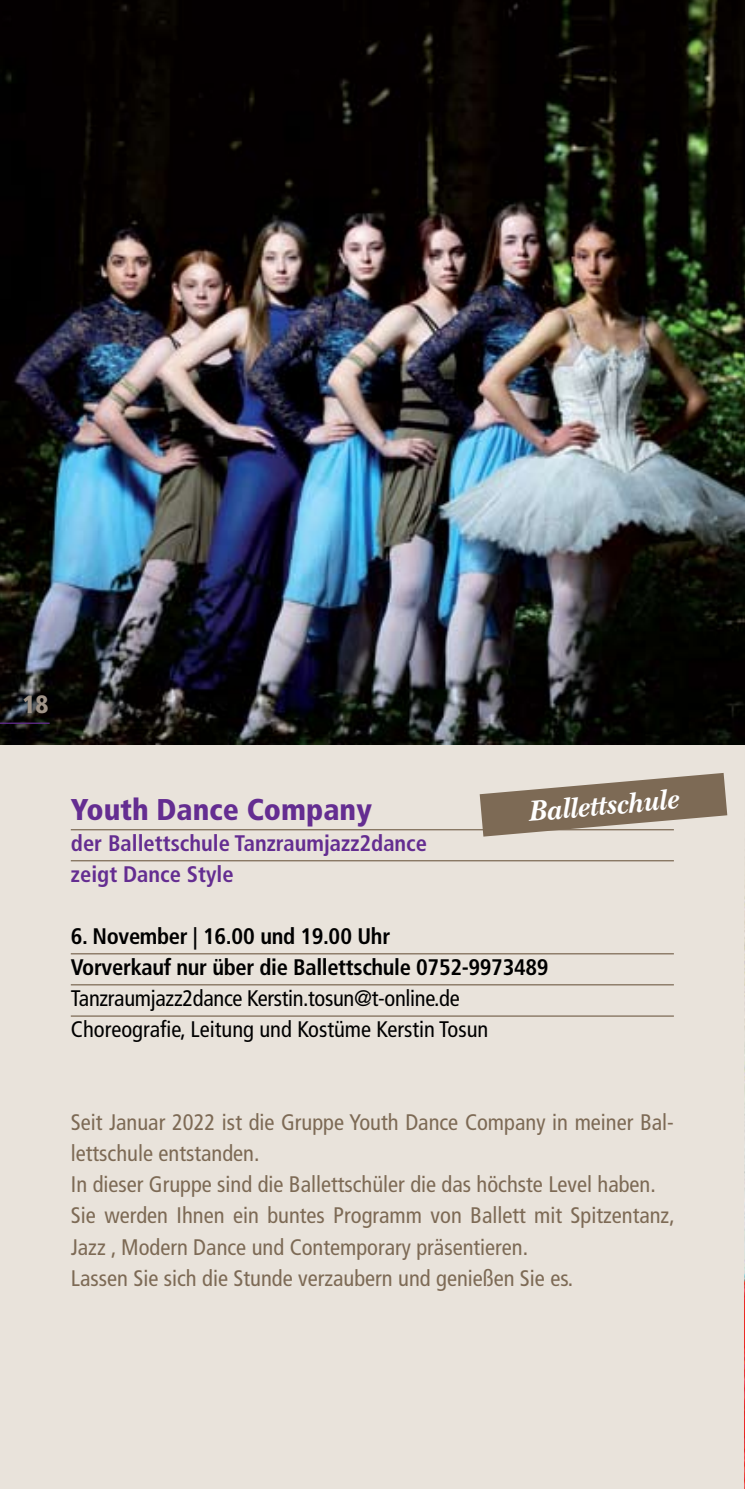
<style>
.page{position:relative;width:745px;height:1489px;background:#fff}
.page>*{position:absolute;margin:0;border:0;box-sizing:border-box;transform-origin:0 0}
.t1{font:900 condensed 30px "Frutiger";color:#642d91}
.t2{font:italic 700 30px "New Baskerville";color:#fff}
.t3{font:900 condensed 25px "Frutiger";color:#a19589}
.t4{font:condensed 22.5px/31px "Frutiger";color:#7d6a55}
.t5{font:condensed 22.5px/31px "Frutiger";letter-spacing:-.015em;color:#000}
.t6{font:700 condensed 22.5px/31px "Frutiger";letter-spacing:-.015em;color:#000}
.t7{font:700 condensed 22.5px/31px "Frutiger";color:#642d91}
</style>
<div class="page">
<div style="left:0;top:0;width:744px;height:1488px;background:#e9e3db"></div>
<img style="left:0;top:0;width:744px;height:744px">
<hr style="left:71px;top:829px;width:602px;height:1px;background:#7d6a55">
<hr style="left:71px;top:860px;width:602px;height:1px;background:#7d6a55">
<hr style="left:71px;top:953px;width:602px;height:1px;background:#7d6a55">
<hr style="left:71px;top:984px;width:602px;height:1px;background:#7d6a55">
<hr style="left:71px;top:1015px;width:602px;height:1px;background:#7d6a55">
<img style="left:744px;top:744px;width:1px;height:744px">
<svg style="left:479px;top:773px;width:247px;height:63px"></svg>
<hr style="left:0;top:722px;width:50px;height:1px;background:#642d91">
<p class="t3" style="left:22px;top:689px;width:28px">18</p>
<h1 class="t1" style="left:71px;top:791px;width:302px">Youth Dance Company</h1>
<p class="t7" style="left:71px;top:828px;width:357px">der Ballettschule Tanzraumjazz2dance zeigt Dance Style</p>
<h1 class="t2" style="left:526px;top:794px;width:152px;rotate:-5deg">Ballettschule</h1>
<p class="t6" style="left:71px;top:921px;width:478px">6. November | 16.00 und 19.00 Uhr<br>Vorverkauf nur über die Ballettschule 0752-9973489</p>
<p class="t5" style="left:71px;top:983px;width:418px">Tanzraumjazz2dance Kerstin.tosun@t-online.de<br>Choreografie, Leitung und Kostüme Kerstin Tosun</p>
<p class="t4" style="left:71px;top:1107px;width:605px">Seit Januar 2022 ist die Gruppe Youth Dance Company in meiner Bal&shy;lettschule entstanden.<br>In dieser Gruppe sind die Ballettschüler die das höchste Level haben.<br>Sie werden Ihnen ein buntes Programm von Ballett mit Spitzentanz, Jazz , Modern Dance und Contemporary präsentieren.<br>Lassen Sie sich die Stunde verzaubern und genießen Sie es.</p>
</div>
